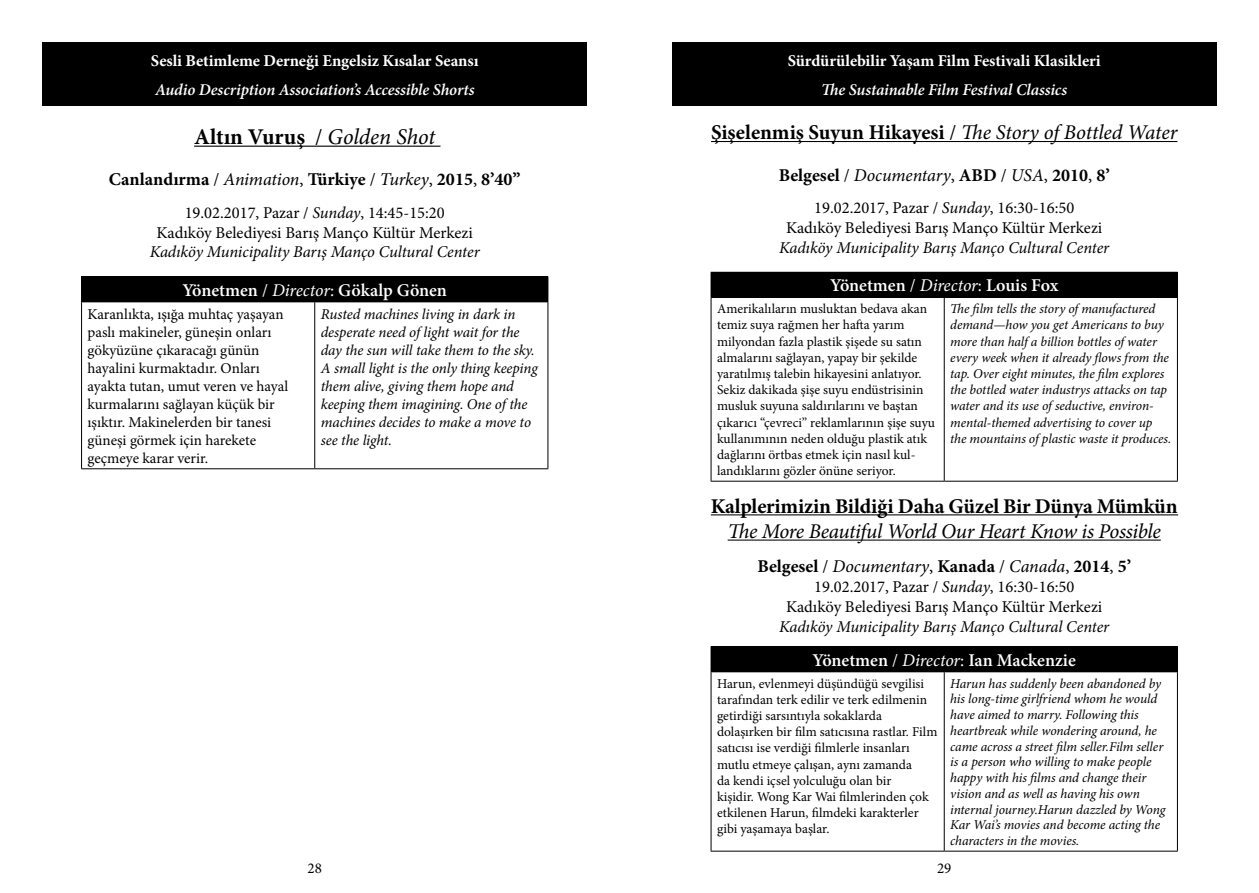
<style>
.page{position:relative;width:1259px;height:893px;background:#fff}
.page>*{position:absolute;margin:0;border:0;box-sizing:border-box;transform-origin:0 0}
.t1{font:700 22.5px "Minion Pro";color:#000}
.t2{font:700 21px "Minion Pro";letter-spacing:-.01em;color:#000}
.t3{font:italic 21px "Minion Pro";letter-spacing:-.02em;color:#000}
.t4{font:700 18px "Minion Pro";color:#000}
.t5{font:600 18px "Minion Pro";color:#fff}
.t6{font:16.5px/19.8px "Minion Pro";color:#000;text-align:center}
.t7{font:italic 16.5px "Minion Pro";letter-spacing:-.01em;color:#000}
.t8{font:700 16.5px "Minion Pro";letter-spacing:-.005em;color:#fff}
.t9{font:italic 600 16.5px "Minion Pro";letter-spacing:-.01em;color:#fff}
.t10{font:15px/18px "Minion Pro";color:#000}
.t11{font:italic 15px/18px "Minion Pro";letter-spacing:-.01em;color:#000}
.t12{font:13.5px/16.2px "Minion Pro";color:#000}
.t13{font:italic 13.5px/15.8px "Minion Pro";letter-spacing:-.005em;color:#000}
.s1{font-weight:400}
.s2{font-weight:400;font-style:italic}
.s3{font-style:italic}
</style>
<div class="page">
<div style="left:43px;top:43px;width:544px;height:63px;background:#000"></div>
<hr style="left:194px;top:146px;width:246px;height:1px;background:#000">
<div style="left:82px;top:277px;width:466px;height:25px;background:#000"></div>
<hr style="left:81px;top:276px;width:234px;height:1px;background:#000">
<svg style="left:81px;top:277px;width:1px;height:24px"></svg>
<hr style="left:315px;top:276px;width:233px;height:1px;background:#000">
<hr style="left:81px;top:301px;width:234px;height:1px;background:#000">
<hr style="left:81px;top:302px;width:1px;height:166px;background:#000">
<hr style="left:314px;top:302px;width:1px;height:166px;background:#000">
<hr style="left:547px;top:302px;width:1px;height:166px;background:#000">
<hr style="left:81px;top:468px;width:234px;height:1px;background:#000">
<hr style="left:315px;top:468px;width:233px;height:1px;background:#000">
<div style="left:672px;top:43px;width:544px;height:63px;background:#000"></div>
<hr style="left:711px;top:141px;width:466px;height:1px;background:#000">
<hr style="left:711px;top:514px;width:467px;height:1px;background:#000">
<hr style="left:727px;top:540px;width:433px;height:1px;background:#000">
<div style="left:711px;top:272px;width:466px;height:25px;background:#000"></div>
<hr style="left:710px;top:272px;width:234px;height:1px;background:#000">
<svg style="left:710px;top:273px;width:1px;height:24px"></svg>
<svg style="left:1177px;top:273px;width:1px;height:24px"></svg>
<hr style="left:710px;top:297px;width:234px;height:1px;background:#000">
<hr style="left:710px;top:298px;width:1px;height:183px;background:#000">
<hr style="left:944px;top:297px;width:233px;height:1px;background:#000">
<hr style="left:944px;top:298px;width:1px;height:183px;background:#000">
<hr style="left:1177px;top:298px;width:1px;height:183px;background:#000">
<hr style="left:710px;top:481px;width:234px;height:1px;background:#000">
<hr style="left:944px;top:481px;width:233px;height:1px;background:#000">
<div style="left:711px;top:647px;width:466px;height:25px;background:#000"></div>
<hr style="left:710px;top:646px;width:234px;height:1px;background:#000">
<svg style="left:710px;top:647px;width:1px;height:24px"></svg>
<hr style="left:944px;top:646px;width:233px;height:1px;background:#000">
<svg style="left:1177px;top:647px;width:1px;height:24px"></svg>
<hr style="left:710px;top:671px;width:234px;height:1px;background:#000">
<hr style="left:710px;top:672px;width:1px;height:179px;background:#000">
<hr style="left:944px;top:672px;width:1px;height:179px;background:#000">
<hr style="left:1177px;top:672px;width:1px;height:179px;background:#000">
<hr style="left:710px;top:851px;width:234px;height:1px;background:#000">
<hr style="left:944px;top:851px;width:233px;height:1px;background:#000">
<p class="t8" style="left:151px;top:49px;width:329px">Sesli Betimleme Derneği Engelsiz Kısalar Seansı</p>
<p class="t9" style="left:155px;top:78px;width:321px">Audio Description Association’s Accessible Shorts</p>
<h1 class="t1" style="left:194px;top:121px;width:243px">Altın Vuruş <span class="s1">/</span> <span class="s2">Golden Shot</span></h1>
<h3 class="t4" style="left:109px;top:167px;width:413px">Canlandırma <span class="s1">/</span> <span class="s2">Animation</span><span class="s1">,</span> Türkiye <span class="s1">/</span> <span class="s2">Turkey</span><span class="s1">,</span> 2015<span class="s1">,</span> 8’40”</h3>
<p class="t6" style="left:157px;top:203px;width:318px">19.02.2017, Pazar / <span class="s3">Sunday</span>, 14:45-15:20<br>Kadıköy Belediyesi Barış Manço Kültür Merkezi</p>
<p class="t7" style="left:150px;top:241px;width:332px">Kadıköy Municipality Barış Manço Cultural Center</p>
<h3 class="t5" style="left:182px;top:278px;width:266px">Yönetmen <span class="s1">/</span> <span class="s2">Director</span><span class="s1">:</span> Gökalp Gönen</h3>
<p class="t10" style="left:88px;top:305px;width:202px">Karanlıkta, ışığa muhtaç yaşayan paslı makineler, güneşin onları gökyüzüne çıkaracağı günün hayalini kurmaktadır. Onları ayakta tutan, umut veren ve hayal kurmalarını sağlayan küçük bir ışıktır. Makinelerden bir tanesi güneşi görmek için harekete geçmeye karar verir.</p>
<p class="t11" style="left:321px;top:305px;width:218px">Rusted machines living in dark in desperate need of light wait for the day the sun will take them to the sky.<br>A small light is the only thing keeping them alive, giving them hope and keeping them imagining. One of the machines decides to make a move to see the light.</p>
<p class="t10" style="left:307px;top:859px;width:16px">28</p>
<p class="t8" style="left:788px;top:49px;width:314px">Sürdürülebilir Yaşam Film Festivali Klasikleri</p>
<p class="t9" style="left:821px;top:78px;width:247px">The Sustainable Film Festival Classics</p>
<h2 class="t2" style="left:711px;top:118px;width:468px">Şişelenmiş Suyun Hikayesi <span class="s1">/</span> <span class="s2">The Story of Bottled Water</span></h2>
<h3 class="t4" style="left:779px;top:162px;width:332px">Belgesel <span class="s1">/</span> <span class="s2">Documentary</span><span class="s1">,</span> ABD <span class="s1">/</span> <span class="s2">USA</span><span class="s1">,</span> 2010<span class="s1">,</span> 8’</h3>
<p class="t6" style="left:786px;top:198px;width:318px">19.02.2017, Pazar / <span class="s3">Sunday</span>, 16:30-16:50<br>Kadıköy Belediyesi Barış Manço Kültür Merkezi</p>
<p class="t7" style="left:779px;top:236px;width:332px">Kadıköy Municipality Barış Manço Cultural Center</p>
<h3 class="t5" style="left:830px;top:273px;width:230px">Yönetmen <span class="s1">/</span> <span class="s2">Director</span><span class="s1">:</span> Louis Fox</h3>
<p class="t12" style="left:717px;top:301px;width:219px">Amerikalıların musluktan bedava akan temiz suya rağmen her hafta yarım milyondan fazla plastik şişede su satın almalarını sağlayan, yapay bir şekilde yaratılmış talebin hikayesini anlatıyor.<br>Sekiz dakikada şişe suyu endüstrisinin musluk suyuna saldırılarını ve baştan çıkarıcı “çevreci” reklamlarının şişe suyu kullanımının neden olduğu plastik atık dağlarını örtbas etmek için nasıl kul&shy;landıklarını gözler önüne seriyor.</p>
<p class="t13" style="left:950px;top:301px;width:222px;line-height:16.2px">The film tells the story of manufactured demand—how you get Americans to buy more than half a billion bottles of water every week when it already flows from the tap. Over eight minutes, the film explores the bottled water industrys attacks on tap water and its use of seductive, environ&shy;mental-themed advertising to cover up the mountains of plastic waste it produces.</p>
<h2 class="t2" style="left:711px;top:491px;width:468px">Kalplerimizin Bildiği Daha Güzel Bir Dünya Mümkün</h2>
<h2 class="t3" style="left:727px;top:517px;width:434px">The More Beautiful World Our Heart Know is Possible</h2>
<h3 class="t4" style="left:757px;top:554px;width:375px">Belgesel <span class="s1">/</span> <span class="s2">Documentary</span><span class="s1">,</span> Kanada <span class="s1">/</span> <span class="s2">Canada</span><span class="s1">,</span> 2014<span class="s1">,</span> 5’</h3>
<p class="t6" style="left:786px;top:577px;width:318px">19.02.2017, Pazar / <span class="s3">Sunday</span>, 16:30-16:50<br>Kadıköy Belediyesi Barış Manço Kültür Merkezi</p>
<p class="t7" style="left:779px;top:615px;width:332px">Kadıköy Municipality Barış Manço Cultural Center</p>
<h3 class="t5" style="left:812px;top:648px;width:265px">Yönetmen <span class="s1">/</span> <span class="s2">Director</span><span class="s1">:</span> Ian Mackenzie</h3>
<p class="t12" style="left:717px;top:675px;width:222px">Harun, evlenmeyi düşündüğü sevgilisi tarafından terk edilir ve terk edilmenin getirdiği sarsıntıyla sokaklarda dolaşırken bir film satıcısına rastlar. Film satıcısı ise verdiği filmlerle insanları mutlu etmeye çalışan, aynı zamanda<br>da kendi içsel yolculuğu olan bir<br>kişidir. Wong Kar Wai filmlerinden çok etkilenen Harun, filmdeki karakterler gibi yaşamaya başlar.</p>
<p class="t13" style="left:950px;top:675px;width:217px">Harun has suddenly been abandoned by his long-time girlfriend whom he would have aimed to marry. Following this heartbreak while wondering around, he came across a street film seller.Film seller is a person who willing to make people happy with his films and change their vision and as well as having his own internal journey.Harun dazzled by Wong Kar Wai’s movies and become acting the characters in the movies.</p>
<p class="t10" style="left:937px;top:859px;width:16px">29</p>
</div>
